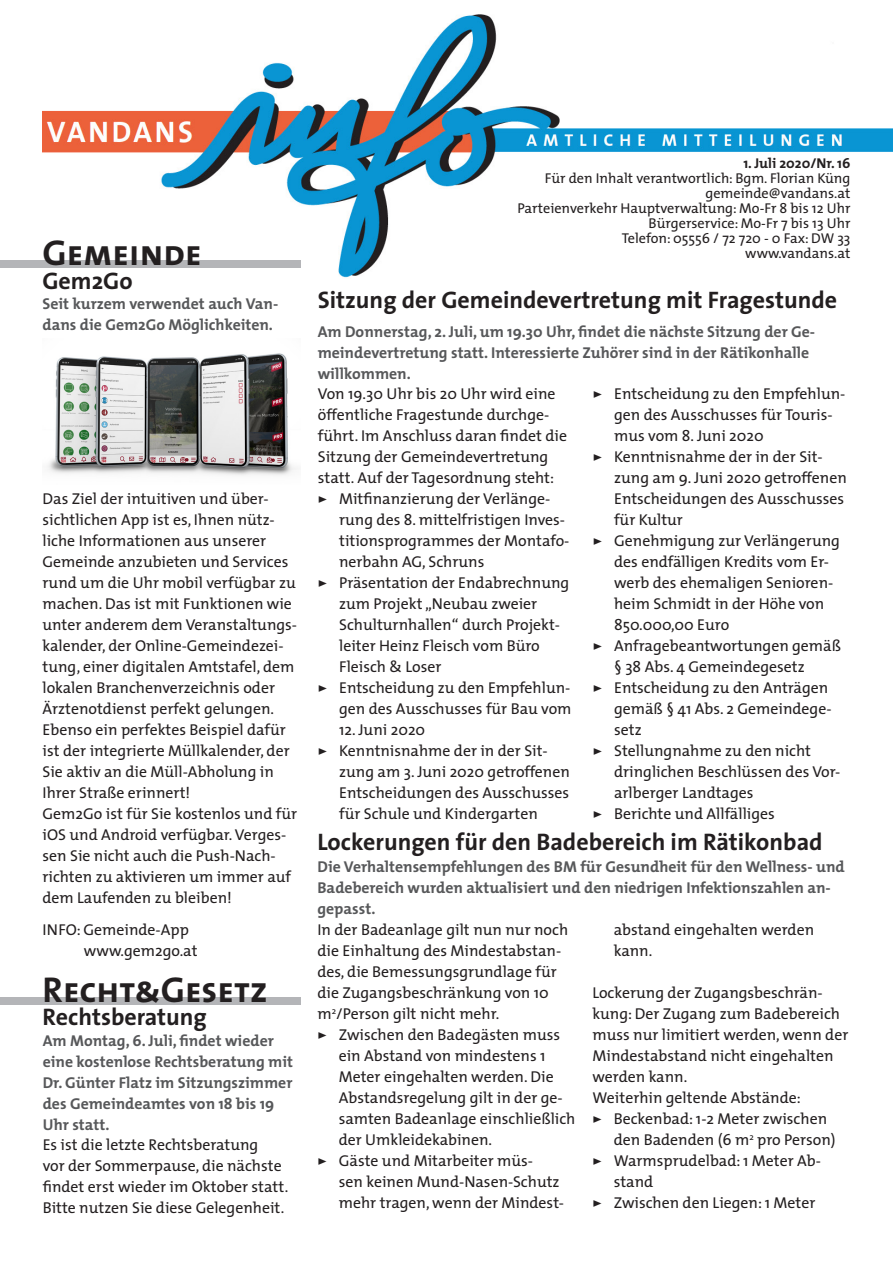
<style>
.page{position:relative;width:893px;height:1263px;background:#fff}
.page>*{position:absolute;margin:0;border:0;box-sizing:border-box;transform-origin:0 0}
.t1{font:36px "The Sans Bold Caps";color:#231f20}
.Überschrift_2{font:700 24px "The Sans";color:#231f20}
.Haupttext{font:15.75px/21px "The Mix";color:#231f20}
.Text_grau_fett{font:700 15.75px/21px "The Mix";color:#57585a}
.t2{font:14.25px "The Mix";color:#231f20}
.t3{font:700 14.25px "The Mix";color:#231f20}
.s1{font-family:"The Sans Bold Caps"}
</style>
<div class="page">
<img style="left:43px;top:14px;width:850px;height:264px">
<div style="left:0;top:260px;width:300px;height:8px;background:#b4b5b8"></div>
<div style="left:0;top:997px;width:300px;height:8px;background:#b4b5b8"></div>
<img style="left:47px;top:353px;width:249px;height:123px">
<p class="t1" style="left:42px;top:223px;width:161px">Gemeinde</p>
<p class="Text_grau_fett" style="left:43px;top:293px;width:237px">Seit kurzem verwendet auch Van&shy;dans die Gem2Go Möglichkeiten.</p>
<p class="Überschrift_2" style="left:42px;top:261px;width:92px">Gem2Go</p>
<p class="Haupttext" style="left:43px;top:488px;width:256px">Das Ziel der intuitiven und über&shy;sichtlichen App ist es, Ihnen nütz&shy;liche Informationen aus unserer Gemeinde anzubieten und Services rund um die Uhr mobil verfügbar zu machen. Das ist mit Funktionen wie unter anderem dem Veranstaltungs&shy;kalender, der Online-Gemeindezei&shy;tung, einer digitalen Amtstafel, dem lokalen Branchenverzeichnis oder Ärztenotdienst perfekt gelungen.<br>Ebenso ein perfektes Beispiel dafür ist der integrierte Müllkalender, der Sie aktiv an die Müll-Abholung in Ihrer Straße erinnert!</p>
<p class="Haupttext" style="left:43px;top:803px;width:256px">Gem2Go ist für Sie kostenlos und für iOS und Android verfügbar. Verges&shy;sen Sie nicht auch die Push-Nach&shy;richten zu aktivieren um immer auf dem Laufenden zu bleiben!</p>
<p class="Haupttext" style="left:43px;top:918px;width:148px">INFO: Gemeinde-App</p>
<p class="Haupttext" style="left:84px;top:939px;width:115px">www.gem2go.at</p>
<p class="t1" style="left:43px;top:959px;width:227px">Recht&amp;Gesetz</p>
<p class="Text_grau_fett" style="left:43px;top:1029px;width:252px">Am Montag, 6. Juli, findet wieder eine kostenlose Rechtsberatung mit<br>Dr. Günter Flatz im Sitzungszimmer des Gemeindeamtes von 18 bis 19<br>Uhr statt.</p>
<p class="Überschrift_2" style="left:43px;top:997px;width:166px">Rechtsberatung</p>
<p class="Haupttext" style="left:43px;top:1134px;width:247px">Es ist die letzte Rechtsberatung<br>vor der Sommerpause, die nächste findet erst wieder im Oktober statt.<br>Bitte nutzen Sie diese Gelegenheit.</p>
<p class="t3" style="left:743px;top:152px;width:109px">1. Juli 2020/Nr. 16</p>
<p class="t2" style="left:545px;top:167px;width:307px">Für den Inhalt verantwortlich: Bgm. Florian Küng</p>
<p class="t2" style="left:705px;top:182px;width:146px">gemeinde@vandans.at</p>
<p class="t2" style="left:517px;top:197px;width:335px">Parteienverkehr Hauptverwaltung: Mo-Fr 8 bis 12 Uhr</p>
<p class="t2" style="left:649px;top:212px;width:203px">Bürgerservice: Mo-Fr 7 bis 13 Uhr</p>
<p class="t2" style="left:622px;top:227px;width:230px">Telefon: 05556 / 72 720 - 0 Fax: DW 33</p>
<p class="t2" style="left:745px;top:242px;width:107px">www.vandans.at</p>
<p class="Überschrift_2" style="left:318px;top:280px;width:521px">Sitzung der Gemeindevertretung mit Fragestunde</p>
<p class="Text_grau_fett" style="left:318px;top:320px;width:499px">Am Donnerstag, 2. Juli, um 19.30 Uhr, findet die nächste Sitzung der Ge&shy;meindevertretung statt. Interessierte Zuhörer sind in der Rätikonhalle willkommen.</p>
<p class="Haupttext" style="left:318px;top:383px;width:251px">Von 19.30 Uhr bis 20 Uhr wird eine öffentliche Fragestunde durchge&shy;führt. Im Anschluss daran findet die Sitzung der Gemeindevertretung statt. Auf der Tagesordnung steht:</p>
<p class="Haupttext" style="left:339px;top:488px;width:232px;text-indent:-21px"><span class="s1">&gt;</span> Mitfinanzierung der Verlänge&shy;rung des 8. mittelfristigen Inves&shy;titionsprogrammes der Montafo&shy;nerbahn AG, Schruns</p>
<p class="Haupttext" style="left:339px;top:572px;width:232px;text-indent:-21px"><span class="s1">&gt;</span> Präsentation der Endabrechnung zum Projekt „Neubau zweier<br>Schulturnhallen“ durch Projekt&shy;leiter Heinz Fleisch vom Büro<br>Fleisch &amp; Loser</p>
<p class="Haupttext" style="left:318px;top:677px;width:255px;text-align:right"><span class="s1">&gt;</span> Entscheidung zu den Empfehlun&shy;gen des Ausschusses für Bau vom</p>
<p class="Haupttext" style="left:339px;top:719px;width:88px">12. Juni 2020</p>
<p class="Haupttext" style="left:339px;top:740px;width:232px;text-indent:-21px"><span class="s1">&gt;</span> Kenntnisnahme der in der Sit&shy;zung am 3. Juni 2020 getroffenen<br>Entscheidungen des Ausschusses für Schule und Kindergarten</p>
<p class="Haupttext" style="left:614px;top:383px;width:233px;text-indent:-21px"><span class="s1">&gt;</span> Entscheidung zu den Empfehlun&shy;gen des Ausschusses für Touris&shy;mus vom 8. Juni 2020</p>
<p class="Haupttext" style="left:614px;top:446px;width:234px;text-indent:-21px"><span class="s1">&gt;</span> Kenntnisnahme der in der Sit&shy;zung am 9. Juni 2020 getroffenen<br>Entscheidungen des Ausschusses für Kultur</p>
<p class="Haupttext" style="left:614px;top:530px;width:227px;text-indent:-21px"><span class="s1">&gt;</span> Genehmigung zur Verlängerung des endfälligen Kredits vom Er&shy;werb des ehemaligen Senioren&shy;heim Schmidt in der Höhe von<br>850.000,00 Euro</p>
<p class="Haupttext" style="left:614px;top:635px;width:228px;text-indent:-21px"><span class="s1">&gt;</span> Anfragebeantwortungen gemäß § 38 Abs. 4 Gemeindegesetz</p>
<p class="Haupttext" style="left:614px;top:677px;width:219px;text-indent:-21px"><span class="s1">&gt;</span> Entscheidung zu den Anträgen gemäß § 41 Abs. 2 Gemeindege&shy;setz</p>
<p class="Haupttext" style="left:614px;top:740px;width:228px;text-indent:-21px"><span class="s1">&gt;</span> Stellungnahme zu den nicht dringlichen Beschlüssen des Vor&shy;arlberger Landtages</p>
<p class="Haupttext" style="left:593px;top:803px;width:183px"><span class="s1">&gt;</span> Berichte und Allfälliges</p>
<p class="Überschrift_2" style="left:317px;top:821px;width:507px">Lockerungen für den Badebereich im Rätikonbad</p>
<p class="Text_grau_fett" style="left:317px;top:856px;width:529px">Die Verhaltensempfehlungen des BM für Gesundheit für den Wellness- und<br>Badebereich wurden aktualisiert und den niedrigen Infektionszahlen an&shy;gepasst.</p>
<p class="Haupttext" style="left:317px;top:919px;width:252px">In der Badeanlage gilt nun nur noch die Einhaltung des Mindestabstan&shy;des, die Bemessungsgrundlage für die Zugangsbeschränkung von 10 m<sup>2</sup>/Person gilt nicht mehr.</p>
<p class="Haupttext" style="left:339px;top:1024px;width:238px;text-indent:-21px"><span class="s1">&gt;</span> Zwischen den Badegästen muss ein Abstand von mindestens 1<br>Meter eingehalten werden. Die<br>Abstandsregelung gilt in der ge&shy;samten Badeanlage einschließlich der Umkleidekabinen.</p>
<p class="Haupttext" style="left:339px;top:1150px;width:227px;text-indent:-21px"><span class="s1">&gt;</span> Gäste und Mitarbeiter müs-<br>sen keinen Mund-Nasen-Schutz mehr tragen, wenn der Mindest-</p>
<p class="Haupttext" style="left:614px;top:919px;width:202px">abstand eingehalten werden kann.</p>
<p class="Haupttext" style="left:592px;top:982px;width:257px">Lockerung der Zugangsbeschrän&shy;kung: Der Zugang zum Badebereich muss nur limitiert werden, wenn der<br>Mindestabstand nicht eingehalten werden kann.</p>
<p class="Haupttext" style="left:592px;top:1087px;width:210px">Weiterhin geltende Abstände:</p>
<p class="Haupttext" style="left:614px;top:1108px;width:223px;text-indent:-21px"><span class="s1">&gt;</span> Beckenbad: 1-2 Meter zwischen den Badenden (6 m<sup>2</sup> pro Person)</p>
<p class="Haupttext" style="left:614px;top:1150px;width:209px;text-indent:-21px"><span class="s1">&gt;</span> Warmsprudelbad: 1 Meter Ab&shy;stand</p>
<p class="Haupttext" style="left:592px;top:1192px;width:224px"><span class="s1">&gt;</span> Zwischen den Liegen: 1 Meter</p>
</div>
